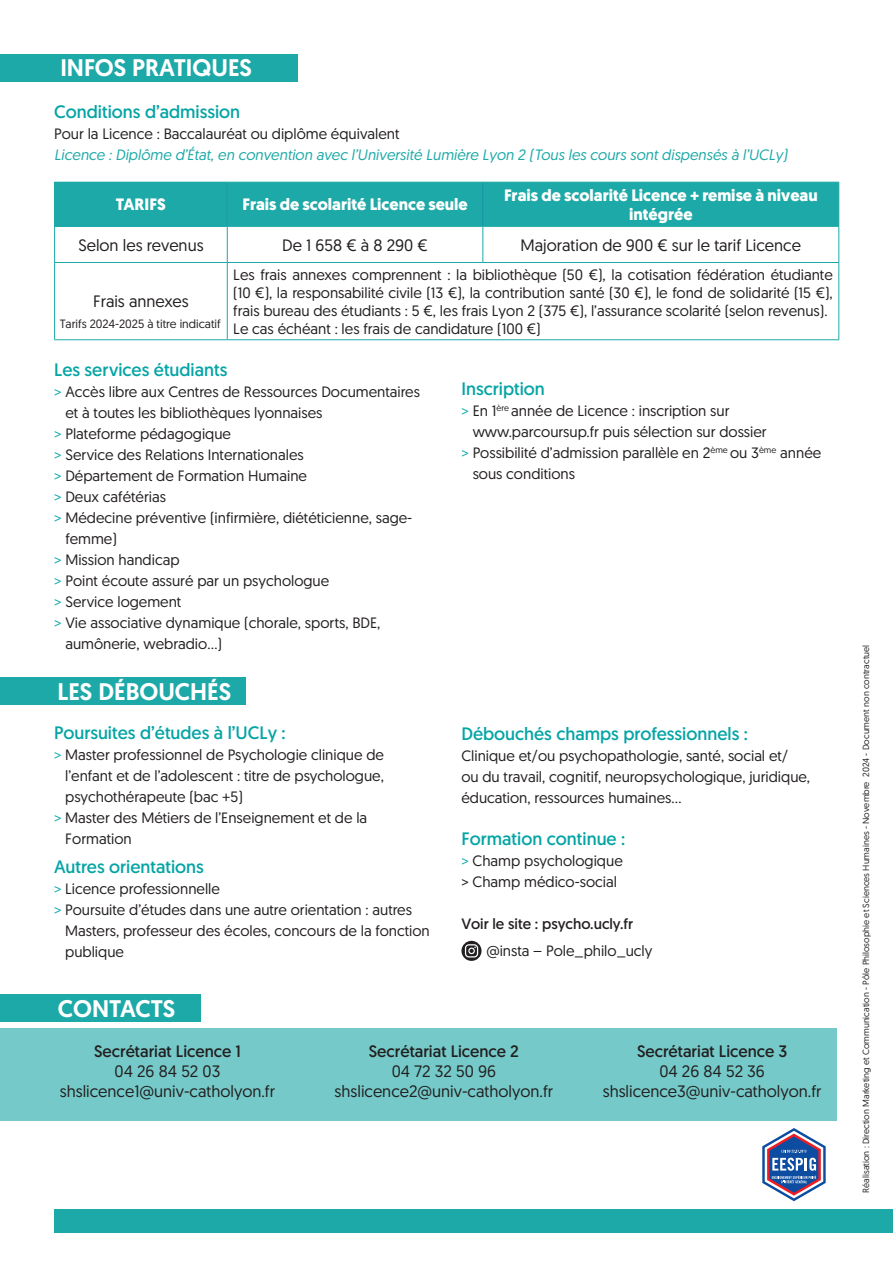
<style>
.page{position:relative;width:893px;height:1263px;background:#fff}
.page>*{position:absolute;margin:0;border:0;box-sizing:border-box;transform-origin:0 0}
.t1{font:500 24px "Geomanist";color:#fff}
.t2{font:18px "Geomanist";color:#05a4a5}
.t3{font:16.5px/19.8px "Geomanist";color:#231f20;text-align:center}
.t4{font:700 16.5px/19.8px "Geomanist";color:#fff;text-align:center}
.t5{font:16.5px "Geomanist";color:#231f20}
.t6{font:15px/18px "Geomanist";color:#231f20}
.t7{font:italic 15px "Geomanist";color:#1da9a7}
.t8{font:15px "Geomanist";color:#231f20}
.t9{font:12px "Geomanist";color:#231f20}
.t10{font:9px "Geomanist";color:#231f20}
.s1{color:#11acae}
</style>
<div class="page">
<div style="left:0;top:1028px;width:836px;height:92px;background:#75cac9"></div>
<div style="left:55px;top:182px;width:172px;height:44px;background:#1da9a7"></div>
<div style="left:228px;top:183px;width:610px;height:43px;background:#1da9a7"></div>
<hr style="left:54px;top:227px;width:1px;height:35px;background:#1da9a7">
<hr style="left:227px;top:227px;width:1px;height:35px;background:#1da9a7">
<hr style="left:482px;top:227px;width:1px;height:35px;background:#1da9a7">
<hr style="left:838px;top:227px;width:1px;height:35px;background:#1da9a7">
<hr style="left:54px;top:262px;width:173px;height:1px;background:#1da9a7">
<hr style="left:54px;top:263px;width:1px;height:76px;background:#1da9a7">
<hr style="left:227px;top:262px;width:256px;height:1px;background:#1da9a7">
<hr style="left:227px;top:263px;width:1px;height:76px;background:#1da9a7">
<hr style="left:483px;top:262px;width:356px;height:1px;background:#1da9a7">
<hr style="left:838px;top:263px;width:1px;height:76px;background:#1da9a7">
<hr style="left:54px;top:339px;width:173px;height:1px;background:#1da9a7">
<hr style="left:227px;top:339px;width:256px;height:1px;background:#1da9a7">
<hr style="left:483px;top:339px;width:356px;height:1px;background:#1da9a7">
<hr style="left:482px;top:183px;width:1px;height:43px;background:#208ea4">
<hr style="left:227px;top:183px;width:1px;height:43px;background:#208ea4">
<hr style="left:54px;top:182px;width:173px;height:1px;background:#1da9a7">
<hr style="left:54px;top:183px;width:1px;height:43px;background:#1da9a7">
<hr style="left:227px;top:182px;width:256px;height:1px;background:#1da9a7">
<hr style="left:483px;top:182px;width:356px;height:1px;background:#1da9a7">
<hr style="left:838px;top:183px;width:1px;height:43px;background:#1da9a7">
<hr style="left:54px;top:226px;width:173px;height:1px;background:#1da9a7">
<hr style="left:227px;top:226px;width:256px;height:1px;background:#1da9a7">
<hr style="left:483px;top:226px;width:356px;height:1px;background:#1da9a7">
<svg style="left:762px;top:1128px;width:64px;height:73px"></svg>
<div style="left:0;top:54px;width:298px;height:28px;background:#1da9a7"></div>
<div style="left:0;top:677px;width:246px;height:28px;background:#1da9a7"></div>
<div style="left:0;top:994px;width:200px;height:27px;background:#1da9a7"></div>
<div style="left:54px;top:1209px;width:839px;height:23px;background:#1da9a7"></div>
<svg style="left:461px;top:941px;width:21px;height:20px"></svg>
<h1 class="t1" style="left:60px;top:55px;width:193px">INFOS PRATIQUES</h1>
<p class="t2" style="left:54px;top:105px;width:188px">Conditions d’admission</p>
<p class="t6" style="left:54px;top:125px;width:347px">Pour la Licence : Baccalauréat ou diplôme équivalent</p>
<p class="t7" style="left:54px;top:147px;width:734px">Licence : Diplôme d’État, en convention avec l’Université Lumière Lyon 2 (Tous les cours sont dispensés à l’UCLy)</p>
<p class="t4" style="left:116px;top:195px;width:51px">TARIFS</p>
<p class="t4" style="left:242px;top:195px;width:227px">Frais de scolarité Licence seule</p>
<p class="t4" style="left:504px;top:185px;width:315px">Frais de scolarité Licence + remise à niveau intégrée</p>
<p class="t3" style="left:78px;top:235px;width:127px">Selon les revenus</p>
<p class="t3" style="left:282px;top:235px;width:147px">De 1 658 € à 8 290 €</p>
<p class="t3" style="left:521px;top:235px;width:282px">Majoration de 900 € sur le tarif Licence</p>
<p class="t3" style="left:93px;top:292px;width:97px">Frais annexes</p>
<p class="t9" style="left:60px;top:317px;width:162px">Tarifs 2024-2025 à titre indicatif</p>
<p class="t6" style="left:233px;top:266px;width:601px">Les frais annexes comprennent : la bibliothèque (50 €), la cotisation fédération étudiante (10 €), la responsabilité civile (13 €), la contribution santé (30 €), le fond de solidarité (15 €), frais bureau des étudiants : 5 €, les frais Lyon 2 (375 €), l’assurance scolarité (selon revenus).<br>Le cas échéant : les frais de candidature (100 €)</p>
<p class="t2" style="left:54px;top:363px;width:175px">Les services étudiants</p>
<p class="t6" style="left:54px;top:383px;width:367px"><span class="s1">&gt;</span> Accès libre aux Centres de Ressources Documentaires</p>
<p class="t6" style="left:65px;top:404px;width:259px">et à toutes les bibliothèques lyonnaises</p>
<p class="t6" style="left:54px;top:425px;width:178px"><span class="s1">&gt;</span> Plateforme pédagogique</p>
<p class="t6" style="left:54px;top:446px;width:251px"><span class="s1">&gt;</span> Service des Relations Internationales</p>
<p class="t6" style="left:54px;top:467px;width:254px"><span class="s1">&gt;</span> Département de Formation Humaine</p>
<p class="t6" style="left:54px;top:488px;width:113px"><span class="s1">&gt;</span> Deux cafétérias</p>
<p class="t6" style="left:54px;top:509px;width:360px"><span class="s1">&gt;</span> Médecine préventive (infirmière, diététicienne, sage-</p>
<p class="t6" style="left:65px;top:530px;width:53px">femme)</p>
<p class="t6" style="left:54px;top:551px;width:127px"><span class="s1">&gt;</span> Mission handicap</p>
<p class="t6" style="left:54px;top:572px;width:277px"><span class="s1">&gt;</span> Point écoute assuré par un psychologue</p>
<p class="t6" style="left:54px;top:593px;width:129px"><span class="s1">&gt;</span> Service logement</p>
<p class="t6" style="left:54px;top:614px;width:328px"><span class="s1">&gt;</span> Vie associative dynamique (chorale, sports, BDE,</p>
<p class="t6" style="left:65px;top:635px;width:158px">aumônerie, webradio…)</p>
<h1 class="t1" style="left:58px;top:678px;width:175px">LES DÉBOUCHÉS</h1>
<p class="t2" style="left:54px;top:726px;width:233px">Poursuites d’études à l’UCLy :</p>
<p class="t6" style="left:54px;top:745px;width:332px"><span class="s1">&gt;</span> Master professionnel de Psychologie clinique de</p>
<p class="t6" style="left:65px;top:766px;width:320px">l’enfant et de l’adolescent : titre de psychologue,</p>
<p class="t6" style="left:65px;top:787px;width:179px">psychothérapeute (bac +5)</p>
<p class="t6" style="left:54px;top:808px;width:315px"><span class="s1">&gt;</span> Master des Métiers de l’Enseignement et de la</p>
<p class="t6" style="left:65px;top:829px;width:68px">Formation</p>
<p class="t2" style="left:54px;top:860px;width:151px">Autres orientations</p>
<p class="t6" style="left:54px;top:880px;width:167px"><span class="s1">&gt;</span> Licence professionnelle</p>
<p class="t6" style="left:54px;top:901px;width:359px"><span class="s1">&gt;</span> Poursuite d’études dans une autre orientation : autres</p>
<p class="t6" style="left:65px;top:922px;width:366px">Masters, professeur des écoles, concours de la fonction</p>
<p class="t6" style="left:65px;top:943px;width:60px">publique</p>
<h1 class="t1" style="left:58px;top:996px;width:119px">CONTACTS</h1>
<p class="t2" style="left:461px;top:382px;width:85px">Inscription</p>
<p class="t6" style="left:461px;top:402px;width:269px"><span class="s1">&gt;</span> En 1<sup>ère</sup> année de Licence : inscription sur</p>
<p class="t6" style="left:473px;top:423px;width:296px">www.parcoursup.fr puis sélection sur dossier</p>
<p class="t6" style="left:461px;top:444px;width:361px"><span class="s1">&gt;</span> Possibilité d’admission parallèle en 2<sup>ème</sup> ou 3<sup>ème</sup> année</p>
<p class="t6" style="left:473px;top:465px;width:104px">sous conditions</p>
<p class="t2" style="left:461px;top:727px;width:288px">Débouchés champs professionnels :</p>
<p class="t6" style="left:461px;top:745px;width:350px;line-height:21px">Clinique et/ou psychopathologie, santé, social et/<br>ou du travail, cognitif, neuropsychologique, juridique, éducation, ressources humaines…</p>
<p class="t2" style="left:461px;top:832px;width:165px">Formation continue :</p>
<p class="t6" style="left:461px;top:850px;width:163px;line-height:21px"><span class="s1">&gt;</span> Champ psychologique &gt; Champ médico-social</p>
<p class="t8" style="left:461px;top:918px;width:173px">Voir le site : psycho.ucly.fr</p>
<p class="t6" style="left:486px;top:941px;width:168px">@insta – Pole_philo_ucly</p>
<p class="t5" style="left:94px;top:1045px;width:148px">Secrétariat Licence 1</p>
<p class="t3" style="left:60px;top:1061px;width:217px">04 26 84 52 03 shslicence1@univ-catholyon.fr</p>
<p class="t5" style="left:369px;top:1045px;width:152px">Secrétariat Licence 2</p>
<p class="t3" style="left:335px;top:1061px;width:220px">04 72 32 50 96 shslicence2@univ-catholyon.fr</p>
<p class="t5" style="left:637px;top:1045px;width:152px">Secrétariat Licence 3</p>
<p class="t3" style="left:603px;top:1061px;width:220px">04 26 84 52 36 shslicence3@univ-catholyon.fr</p>
<p class="t10" style="left:861px;top:1192px;width:549px;rotate:-90deg">Réalisation : Direction Marketing et Communication - Pôle Philosophie et Sciences Humaines - Novembre 2024 - Document non contractuel</p>
</div>
